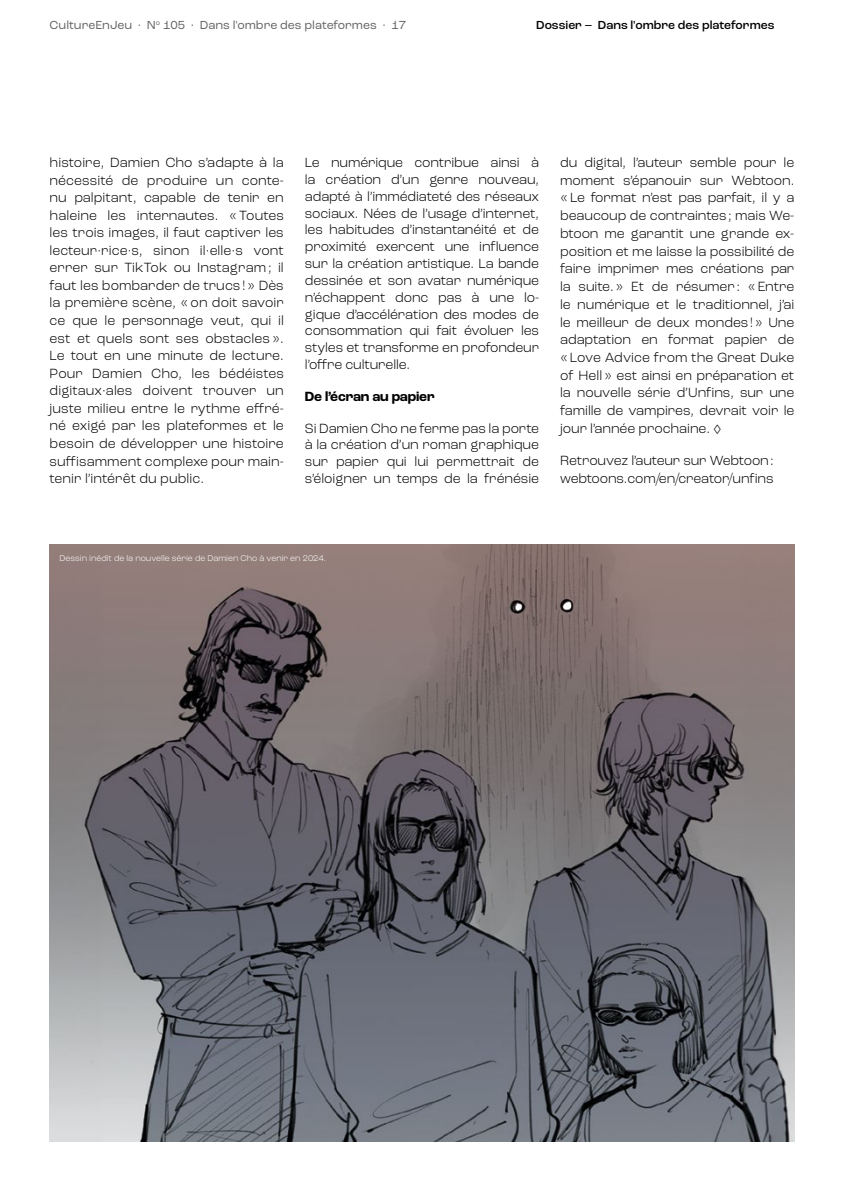
<style>
.page{position:relative;width:844px;height:1191px;background:#fff}
.page>*{position:absolute;margin:0;border:0;box-sizing:border-box;transform-origin:0 0}
.t1{font:300 14px/17.5px "Roc Grotesk";letter-spacing:-.005em;color:#000;text-align:justify}
.t2{font:700 14px "Roc Grotesk";letter-spacing:-.01em;color:#000}
.t3{font:12.25px "Roc Grotesk";color:#646363}
.t4{font:500 12.25px "Roc Grotesk";color:#000}
.t5{font:300 8.75px "Roc Grotesk";color:#fff}
</style>
<div class="page">
<img style="left:50px;top:545px;width:744px;height:596px">
<p class="t3" style="left:50px;top:18px;width:358px">CultureEnJeu · N<sup>o</sup> 105 · Dans l'ombre des plateformes · 17</p>
<p class="t4" style="left:536px;top:18px;width:240px">Dossier – Dans l'ombre des plateformes</p>
<p class="t1" style="left:50px;top:153px;width:236px">histoire, Damien Cho s’adapte à la nécessité de produire un conte&shy;nu palpitant, capable de tenir en haleine les internautes. «Toutes les trois images, il faut captiver les lecteur·rice·s, sinon il·elle·s vont errer sur TikTok ou Instagram; il faut les bombarder de trucs!» Dès la première scène, «on doit savoir ce que le personnage veut, qui il est et quels sont ses obstacles».<br>Le tout en une minute de lecture.<br>Pour Damien Cho, les bédéistes digitaux·ales doivent trouver un juste milieu entre le rythme effré&shy;né exigé par les plateformes et le besoin de développer une histoire suffisamment complexe pour main&shy;tenir l’intérêt du public.</p>
<p class="t1" style="left:305px;top:154px;width:236px;line-height:16.8px">Le numérique contribue ainsi à la création d’un genre nouveau, adapté à l’immédiateté des réseaux sociaux. Nées de l’usage d’internet, les habitudes d’instantanéité et de proximité exercent une influence sur la création artistique. La bande dessinée et son avatar numérique n’échappent donc pas à une lo&shy;gique d’accélération des modes de consommation qui fait évoluer les styles et transforme en profondeur l’offre culturelle.</p>
<p class="t2" style="left:305px;top:387px;width:131px">De l’écran au papier</p>
<p class="t1" style="left:305px;top:419px;width:236px;line-height:16.8px">Si Damien Cho ne ferme pas la porte à la création d’un roman graphique sur papier qui lui permettrait de s’éloigner un temps de la frénésie</p>
<p class="t1" style="left:560px;top:153px;width:236px">du digital, l’auteur semble pour le moment s’épanouir sur Webtoon. «Le format n’est pas parfait, il y a beaucoup de contraintes; mais We&shy;btoon me garantit une grande ex&shy;position et me laisse la possibilité de faire imprimer mes créations par la suite.» Et de résumer: «Entre le numérique et le traditionnel, j’ai le meilleur de deux mondes!» Une adaptation en format papier de «Love Advice from the Great Duke of Hell» est ainsi en préparation et la nouvelle série d’Unfins, sur une famille de vampires, devrait voir le jour l’année prochaine. ◊</p>
<p class="t1" style="left:560px;top:452px;width:215px">Retrouvez l’auteur sur Webtoon: webtoons.com/en/creator/unfins</p>
<p class="t5" style="left:60px;top:553px;width:268px">Dessin inédit de la nouvelle série de Damien Cho à venir en 2024.</p>
</div>
